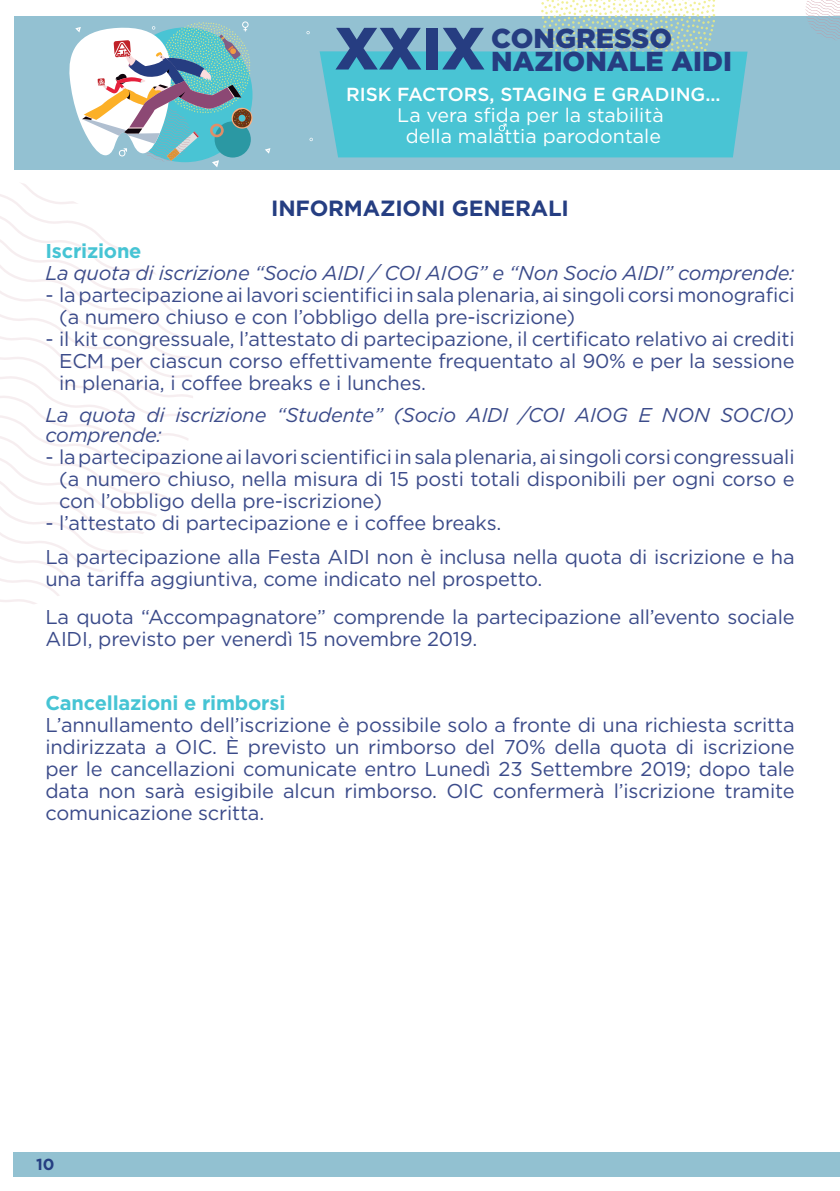
<style>
.page{position:relative;width:840px;height:1191px;background:#fff}
.page>*{position:absolute;margin:0;border:0;box-sizing:border-box;transform-origin:0 0}
.t1{font:900 27.4px/22.2px "Gotham";color:#263d81}
.t2{font:700 22px "Gotham";letter-spacing:-.01em;color:#253e82}
.t3{font:20px/22px "Gotham";letter-spacing:-.01em;color:#3b4b8a}
.t4{font:italic 20px/20px "Gotham";letter-spacing:-.01em;color:#3b4b8a}
.t5{font:700 20px "Gotham";letter-spacing:-.01em;color:#46c4d4}
.t6{font:19.6px/20.8px "Gotham";color:#fff;text-align:center}
.t7{font:500 18.8px "Gotham";color:#fff}
.t8{font:700 16px "Gotham";color:#253e82}
.s1{font-size:59.6px}
</style>
<div class="page">
<div style="left:13px;top:1151px;width:826px;height:25px;background:#92c1d1"></div>
<div style="left:15px;top:17px;width:824px;height:153px;background:#93c1d2"></div>
<svg style="left:541px;top:0;width:173px;height:51px"></svg>
<svg style="left:801px;top:0;width:38px;height:40px"></svg>
<div style="left:319px;top:51px;width:428px;height:106px;background:#49c4d4"></div>
<svg style="left:498px;top:124px;width:8px;height:7px"></svg>
<svg style="left:69px;top:21px;width:183px;height:146px"></svg>
<svg style="left:265px;top:148px;width:5px;height:6px"></svg>
<svg style="left:0;top:183px;width:193px;height:421px"></svg>
<h1 class="t1" style="left:334px;top:27px;width:398px;text-indent:156px">CONGRESSO<br><span class="s1">XXIX</span> NAZIONALE AIDI</h1>
<p class="t7" style="left:346px;top:82px;width:376px">RISK FACTORS, STAGING E GRADING...</p>
<p class="t6" style="left:397px;top:104px;width:268px">La vera sfida per la stabilità della malattia parodontale</p>
<p class="t2" style="left:271px;top:194px;width:299px">INFORMAZIONI GENERALI</p>
<p class="t5" style="left:45px;top:238px;width:98px">Iscrizione</p>
<p class="t4" style="left:45px;top:263px;width:750px">La quota di iscrizione “Socio AIDI / COI AIOG” e “Non Socio AIDI” comprende:</p>
<p class="t3" style="left:59px;top:284px;width:736px;text-indent:-14px">- la partecipazione ai lavori scientifici in sala plenaria, ai singoli corsi monografici (a numero chiuso e con l’obbligo della pre-iscrizione)</p>
<p class="t3" style="left:59px;top:328px;width:736px;text-align:justify;text-indent:-14px">- il kit congressuale, l’attestato di partecipazione, il certificato relativo ai crediti ECM per ciascun corso effettivamente frequentato al 90% e per la sessione in plenaria, i coffee breaks e i lunches.</p>
<p class="t4" style="left:45px;top:405px;width:750px">La quota di iscrizione “Studente” (Socio AIDI /COI AIOG E NON SOCIO) comprende:</p>
<p class="t3" style="left:59px;top:446px;width:736px;text-align:justify;text-indent:-14px">- la partecipazione ai lavori scientifici in sala plenaria, ai singoli corsi congressuali (a numero chiuso, nella misura di 15 posti totali disponibili per ogni corso e con l’obbligo della pre-iscrizione)</p>
<p class="t3" style="left:45px;top:506px;width:750px;line-height:34px">- l’attestato di partecipazione e i coffee breaks.<br>La partecipazione alla Festa AIDI non è inclusa nella quota di iscrizione e ha</p>
<p class="t3" style="left:45px;top:560px;width:750px;line-height:38px">una tariffa aggiuntiva, come indicato nel prospetto.<br>La quota “Accompagnatore” comprende la partecipazione all’evento sociale</p>
<p class="t3" style="left:45px;top:628px;width:433px">AIDI, previsto per venerdì 15 novembre 2019.</p>
<p class="t5" style="left:45px;top:690px;width:241px">Cancellazioni e rimborsi</p>
<p class="t3" style="left:45px;top:714px;width:750px;text-align:justify">L’annullamento dell’iscrizione è possibile solo a fronte di una richiesta scritta indirizzata a OIC. È previsto un rimborso del 70% della quota di iscrizione per le cancellazioni comunicate entro Lunedì 23 Settembre 2019; dopo tale data non sarà esigibile alcun rimborso. OIC confermerà l’iscrizione tramite comunicazione scritta.</p>
<p class="t8" style="left:36px;top:1154px;width:20px">10</p>
</div>
